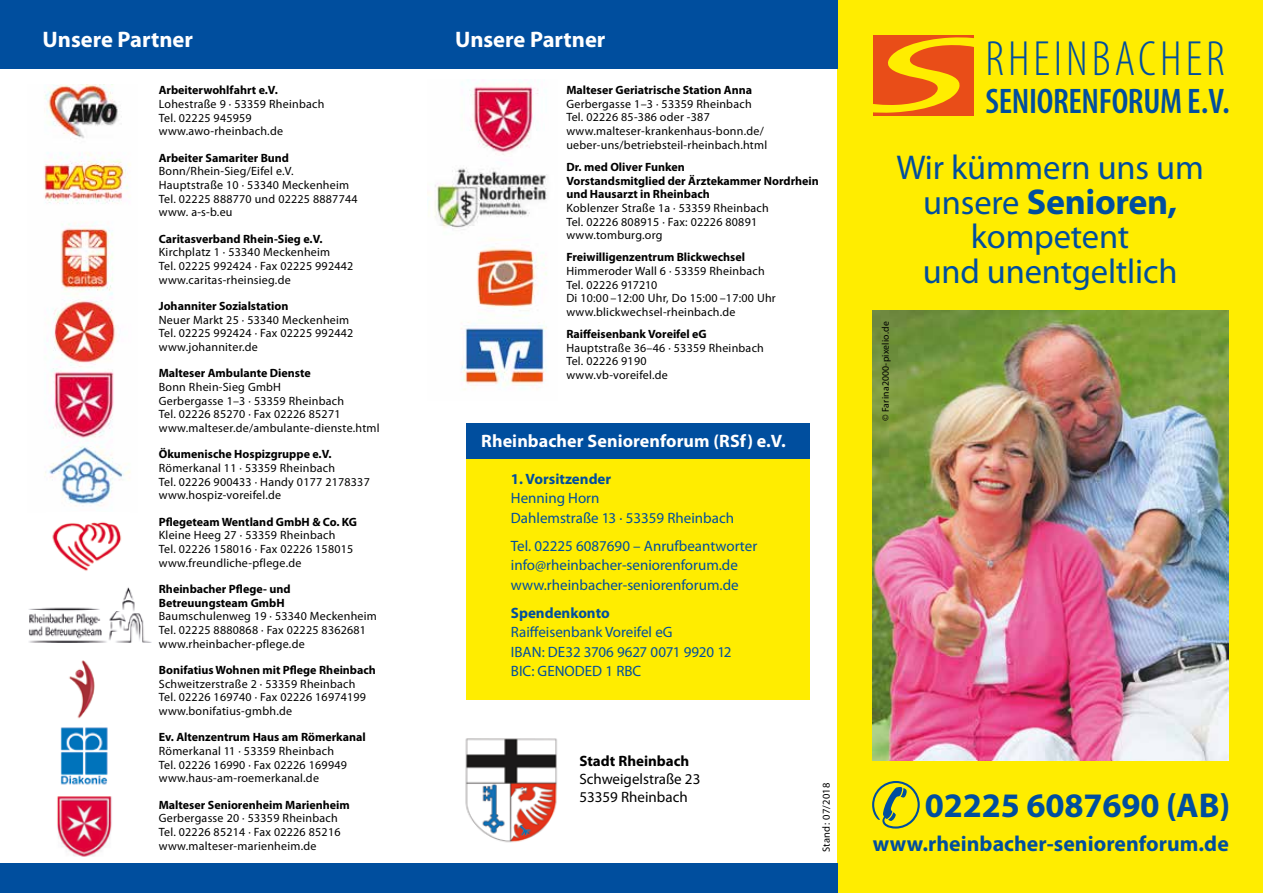
<style>
.page{position:relative;width:1263px;height:893px;background:#fff}
.page>*{position:absolute;margin:0;border:0;box-sizing:border-box;transform-origin:0 0}
.t1{font:136.65px "Myriad Pro";color:#ffed00;scale:1.19 1}
.t2{font:300 condensed 49.8px "Myriad Pro";letter-spacing:.08em;color:#004e9e}
.t3{font:700 36px "Myriad Pro";letter-spacing:-.01em;color:#004e9e}
.t4{font:600 condensed 35.7px "Myriad Pro";letter-spacing:-.01em;color:#004e9e}
.t5{font:34.5px/34.5px "Myriad Pro";letter-spacing:-.005em;color:#004e9e;text-align:center}
.t6{font:700 34.5px "Myriad Pro";letter-spacing:-.005em;color:#004e9e}
.t7{font:700 22.5px "Myriad Pro";color:#fff}
.t8{font:700 21.75px "Myriad Pro";letter-spacing:.005em;color:#004e9e}
.t9{font:700 18px "Myriad Pro";letter-spacing:.005em;color:#fff}
.t10{font:15px/19.5px "Myriad Pro";color:#004e9e}
.t11{font:15px/18px "Myriad Pro";color:#000}
.t12{font:700 15px "Myriad Pro";color:#004e9e}
.t13{font:700 15px "Myriad Pro";color:#000}
.t14{font:12px/13.6px "Myriad Pro";letter-spacing:.02em;color:#000}
.t15{font:700 12px/13.6px "Myriad Pro";color:#000}
.t16{font:10.5px "Myriad Pro";letter-spacing:.02em;color:#000}
.t17{font:9.75px "Myriad Pro";letter-spacing:.02em;color:#000}
.s1{font-weight:400;font-size:34.5px}
</style>
<div class="page">
<div style="left:838px;top:0;width:425px;height:893px;background:#ffed00"></div>
<div style="left:873px;top:35px;width:100px;height:80px;background:#e94d18"></div>
<img style="left:873px;top:310px;width:356px;height:450px">
<div style="left:0;top:0;width:838px;height:68px;background:#004e9e"></div>
<div style="left:466px;top:423px;width:344px;height:276px;background:#ffed00"></div>
<div style="left:466px;top:423px;width:344px;height:35px;background:#004e9e"></div>
<div style="left:0;top:863px;width:838px;height:30px;background:#004e9e"></div>
<img style="left:43px;top:85px;width:87px;height:421px">
<img style="left:434px;top:79px;width:113px;height:311px">
<img style="left:465px;top:738px;width:92px;height:105px">
<img style="left:52px;top:522px;width:70px;height:49px">
<img style="left:28px;top:587px;width:124px;height:56px">
<img style="left:57px;top:660px;width:55px;height:197px">
<svg style="left:973px;top:36px;width:1px;height:78px"></svg>
<h3 class="t7" style="left:43px;top:24px;width:152px">Unsere Partner</h3>
<h3 class="t7" style="left:455px;top:24px;width:152px">Unsere Partner</h3>
<p class="t15" style="left:159px;top:83px;width:121px">Arbeiterwohlfahrt e.V.</p>
<p class="t14" style="left:159px;top:97px;width:167px">Lohestraße 9 · 53359 Rheinbach<br>Tel. 02225 945959 www.awo-rheinbach.de</p>
<p class="t15" style="left:159px;top:151px;width:132px">Arbeiter Samariter Bund</p>
<p class="t14" style="left:159px;top:164px;width:200px">Bonn/Rhein-Sieg/Eifel e.V.<br>Hauptstraße 10 · 53340 Meckenheim<br>Tel. 02225 888770 und 02225 8887744 www. a-s-b.eu</p>
<p class="t15" style="left:159px;top:232px;width:165px">Caritasverband Rhein-Sieg e.V.</p>
<p class="t14" style="left:159px;top:245px;width:196px">Kirchplatz 1 · 53340 Meckenheim<br>Tel. 02225 992424 · Fax 02225 992442 www.caritas-rheinsieg.de</p>
<p class="t15" style="left:159px;top:299px;width:131px">Johanniter Sozialstation</p>
<p class="t14" style="left:159px;top:313px;width:196px">Neuer Markt 25 · 53340 Meckenheim<br>Tel. 02225 992424 · Fax 02225 992442 www.johanniter.de</p>
<p class="t15" style="left:159px;top:366px;width:153px">Malteser Ambulante Dienste</p>
<p class="t14" style="left:159px;top:380px;width:222px">Bonn Rhein-Sieg GmbH<br>Gerbergasse 1–3 · 53359 Rheinbach<br>Tel. 02226 85270 · Fax 02226 85271 www.malteser.de/ambulante-dienste.html</p>
<p class="t15" style="left:159px;top:447px;width:174px">Ökumenische Hospizgruppe e.V.</p>
<p class="t14" style="left:159px;top:461px;width:213px">Römerkanal 11 · 53359 Rheinbach<br>Tel. 02226 900433 · Handy 0177 2178337 www.hospiz-voreifel.de</p>
<p class="t15" style="left:159px;top:514px;width:200px">Pflegeteam Wentland GmbH &amp; Co. KG</p>
<p class="t14" style="left:159px;top:528px;width:196px">Kleine Heeg 27 · 53359 Rheinbach<br>Tel. 02226 158016 · Fax 02226 158015 www.freundliche-pflege.de</p>
<p class="t15" style="left:159px;top:582px;width:133px">Rheinbacher Pflege- und<br>Betreuungsteam GmbH</p>
<p class="t14" style="left:159px;top:609px;width:220px">Baumschulenweg 19 · 53340 Meckenheim<br>Tel. 02225 8880868 · Fax 02225 8362681 www.rheinbacher-pflege.de</p>
<p class="t15" style="left:159px;top:663px;width:219px">Bonifatius Wohnen mit Pflege Rheinbach</p>
<p class="t14" style="left:159px;top:677px;width:209px">Schweitzerstraße 2 · 53359 Rheinbach<br>Tel. 02226 169740 · Fax 02226 16974199 www.bonifatius-gmbh.de</p>
<p class="t15" style="left:159px;top:730px;width:209px">Ev. Altenzentrum Haus am Römerkanal</p>
<p class="t14" style="left:159px;top:744px;width:190px">Römerkanal 11 · 53359 Rheinbach<br>Tel. 02226 16990 · Fax 02226 169949 www.haus-am-roemerkanal.de</p>
<p class="t15" style="left:159px;top:797px;width:193px">Malteser Seniorenheim Marienheim</p>
<p class="t14" style="left:159px;top:811px;width:183px">Gerbergasse 20 · 53359 Rheinbach<br>Tel. 02226 85214 · Fax 02226 85216 www.malteser-marienheim.de</p>
<p class="t15" style="left:566px;top:83px;width:187px">Malteser Geriatrische Station Anna</p>
<p class="t14" style="left:566px;top:97px;width:202px">Gerbergasse 1–3 · 53359 Rheinbach Tel. 02226 85-386 oder -387 www.malteser-krankenhaus-bonn.de/ ueber-uns/betriebsteil-rheinbach.html</p>
<p class="t15" style="left:566px;top:160px;width:254px">Dr. med Oliver Funken<br>Vorstandsmitglied der Ärztekammer Nordrhein und Hausarzt in Rheinbach</p>
<p class="t14" style="left:566px;top:201px;width:204px">Koblenzer Straße 1a · 53359 Rheinbach<br>Tel. 02226 808915 · Fax: 02226 80891 www.tomburg.org</p>
<p class="t15" style="left:566px;top:250px;width:180px">Freiwilligenzentrum Blickwechsel</p>
<p class="t14" style="left:566px;top:264px;width:211px">Himmeroder Wall 6 · 53359 Rheinbach<br>Tel. 02226 917210<br>Di 10:00 –12:00 Uhr, Do 15:00 –17:00 Uhr www.blickwechsel-rheinbach.de</p>
<p class="t15" style="left:566px;top:327px;width:142px">Raiffeisenbank Voreifel eG</p>
<p class="t14" style="left:566px;top:341px;width:199px">Hauptstraße 36–46 · 53359 Rheinbach<br>Tel. 02226 9190<br>www.vb-voreifel.de</p>
<h3 class="t9" style="left:481px;top:429px;width:306px">Rheinbacher Seniorenforum (RSf) e.V.</h3>
<p class="t12" style="left:511px;top:469px;width:102px">1. Vorsitzender</p>
<p class="t10" style="left:511px;top:488px;width:225px">Henning Horn<br>Dahlemstraße 13 · 53359 Rheinbach</p>
<p class="t10" style="left:511px;top:536px;width:248px">Tel. 02225 6087690 – Anrufbeantworter info@rheinbacher-seniorenforum.de www.rheinbacher-seniorenforum.de</p>
<p class="t12" style="left:511px;top:603px;width:100px">Spendenkonto</p>
<p class="t10" style="left:511px;top:622px;width:222px">Raiffeisenbank Voreifel eG<br>IBAN: DE32 3706 9627 0071 9920 12<br>BIC: GENODED 1 RBC</p>
<p class="t13" style="left:579px;top:751px;width:111px">Stadt Rheinbach</p>
<p class="t11" style="left:579px;top:770px;width:122px">Schweigelstraße 23<br>53359 Rheinbach</p>
<p class="t16" style="left:820px;top:852px;width:71px;rotate:-90deg">Stand: 07/2018</p>
<h1 class="t1" style="left:874px;top:-10px;width:69px">S</h1>
<h2 class="t2" style="left:985px;top:32px;width:240px">RHEINBACHER</h2>
<h3 class="t4" style="left:985px;top:81px;width:246px">SENIORENFORUM E.V.</h3>
<h3 class="t5" style="left:896px;top:150px;width:309px">Wir kümmern uns um</h3>
<h3 class="t3" style="left:923px;top:178px;width:256px"><span class="s1">unsere</span> Senioren,</h3>
<h3 class="t5" style="left:923px;top:219px;width:256px">kompetent<br>und unentgeltlich</h3>
<p class="t17" style="left:879px;top:421px;width:101px;rotate:-90deg">© Farina2000-pixelio.de</p>
<h3 class="t6" style="left:925px;top:783px;width:307px">02225 6087690 (AB)</h3>
<h3 class="t8" style="left:873px;top:829px;width:357px">www.rheinbacher-seniorenforum.de</h3>
</div>
